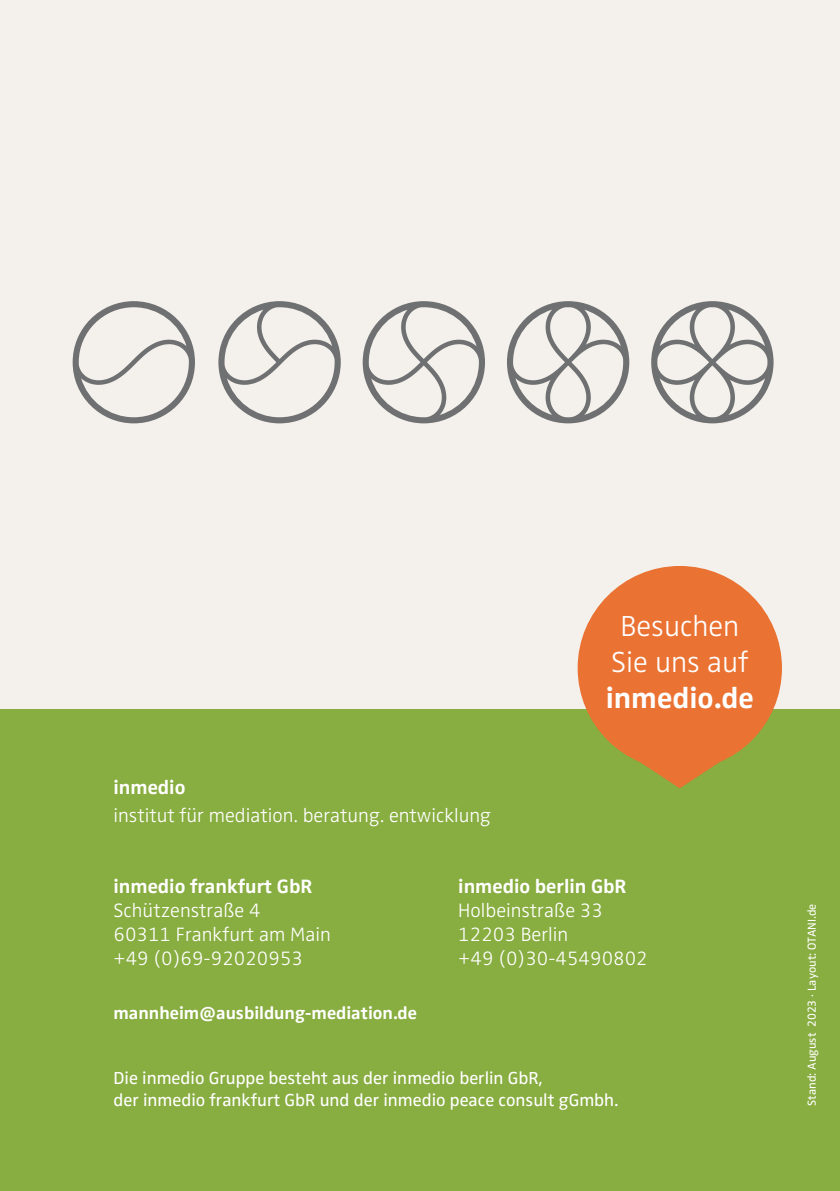
<style>
.page{position:relative;width:840px;height:1191px;background:#fff}
.page>*{position:absolute;margin:0;border:0;box-sizing:border-box;transform-origin:0 0}
.t1{font:30px/36px "Zwo w 2";color:#fff;text-align:center}
.t2{font:30px "Zwo w 6";color:#fff}
.t3{font:20px/24px "Zwo w 2";color:#fff}
.t4{font:20px "Zwo w 6";color:#fff}
.t5{font:18px/21.6px "Zwo w 4";color:#fff}
.t6{font:18px "Zwo w 6";color:#fff}
.t7{font:12px "Zwo w 4";color:#fff}
</style>
<div class="page">
<div style="left:0;top:0;width:839px;height:737px;background:#f4f1ec"></div>
<div style="left:0;top:709px;width:839px;height:482px;background:#88ad40"></div>
<svg style="left:626px;top:566px;width:154px;height:222px"></svg>
<div style="left:577px;top:566px;width:204px;height:204px;background:#ea7232;border-radius:50%"></div>
<svg style="left:73px;top:301px;width:122px;height:122px"></svg>
<svg style="left:218px;top:301px;width:122px;height:122px"></svg>
<svg style="left:362px;top:301px;width:122px;height:122px"></svg>
<svg style="left:507px;top:301px;width:122px;height:122px"></svg>
<svg style="left:651px;top:301px;width:122px;height:122px"></svg>
<p class="t4" style="left:113px;top:780px;width:73px">inmedio</p>
<p class="t3" style="left:113px;top:805px;width:379px">institut für mediation. beratung. entwicklung</p>
<h1 class="t1" style="left:611px;top:610px;width:139px">Besuchen<br>Sie uns auf</h1>
<h1 class="t2" style="left:605px;top:687px;width:149px">inmedio.de</h1>
<p class="t4" style="left:113px;top:879px;width:200px">inmedio frankfurt GbR</p>
<p class="t3" style="left:113px;top:900px;width:219px">Schützenstraße 4<br>60311 Frankfurt am Main +49 (0)69-92020953</p>
<p class="t6" style="left:113px;top:1006px;width:305px">mannheim@ausbildung-mediation.de</p>
<p class="t4" style="left:458px;top:879px;width:170px">inmedio berlin GbR</p>
<p class="t3" style="left:458px;top:900px;width:191px">Holbeinstraße 33<br>12203 Berlin<br>+49 (0)30-45490802</p>
<p class="t5" style="left:113px;top:1069px;width:506px">Die inmedio Gruppe besteht aus der inmedio berlin GbR,<br>der inmedio frankfurt GbR und der inmedio peace consult gGmbh.</p>
<p class="t7" style="left:806px;top:1106px;width:204px;rotate:-90deg">Stand: August 2023 · Layout: OTANI.de</p>
</div>
